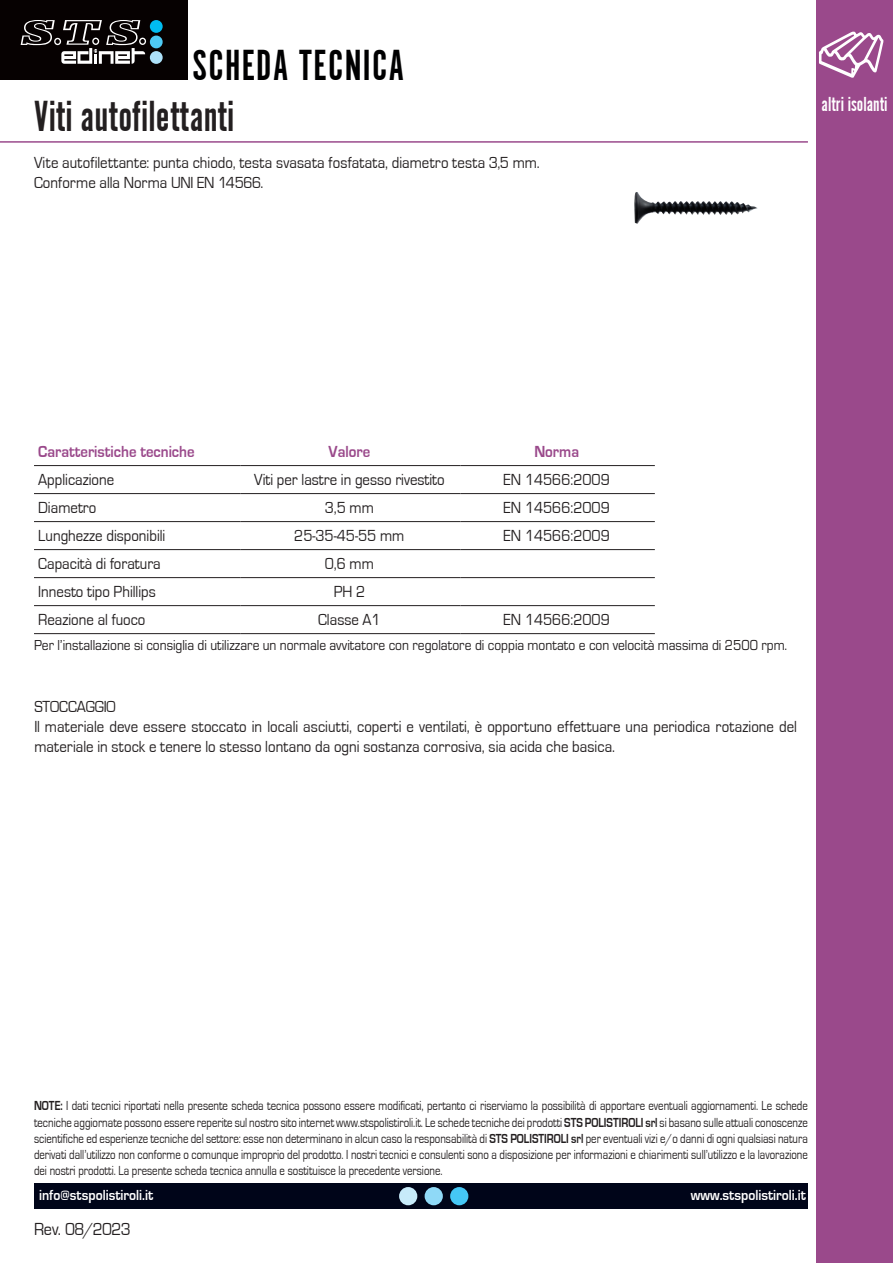
<style>
.page{position:relative;width:893px;height:1263px;background:#fff}
.page>*{position:absolute;margin:0;border:0;box-sizing:border-box;transform-origin:0 0}
.ProductTitle{font:45px "Alternate Got No 1 D";color:#231f20}
.t1{font:45px "Alternate Got No 1 D";letter-spacing:.03em;color:#000001}
.t2{font:21px "Alternate Got No 1 D";color:#fff}
.BodyCopy{font:18px "Eurostile";letter-spacing:-.025em;color:#231f20;scale:.9 1}
.BodyCopy-2{font:16.5px/19.8px "Eurostile";letter-spacing:.005em;color:#231f20;scale:.9 1}
.Table_BodyCopy{font:16.5px "Eurostile";color:#231f20;scale:.9 1}
.Table_Header{font:700 16.5px "Eurostile";color:#9a498b;scale:.9 1}
.t3{font:15px "Eurostile";color:#231f20;scale:.9 1}
.t4{font:700 15px "Eurostile";color:#fff;scale:.9 1}
.t5{font:13.5px/16.2px "Eurostile";color:#231f20;text-align:justify;scale:.8 1}
.s1{font-weight:700}
</style>
<div class="page">
<hr style="left:0;top:141px;width:808px;height:2px;background:#9a4a8c">
<hr style="left:34px;top:465px;width:206px;height:1px;background:#231f20">
<hr style="left:240px;top:465px;width:220px;height:1px;background:#231f20">
<hr style="left:460px;top:465px;width:195px;height:1px;background:#231f20">
<hr style="left:34px;top:493px;width:206px;height:1px;background:#231f20">
<hr style="left:240px;top:493px;width:220px;height:1px;background:#231f20">
<hr style="left:460px;top:493px;width:195px;height:1px;background:#231f20">
<hr style="left:34px;top:521px;width:206px;height:1px;background:#231f20">
<hr style="left:240px;top:521px;width:220px;height:1px;background:#231f20">
<hr style="left:460px;top:521px;width:195px;height:1px;background:#231f20">
<hr style="left:34px;top:549px;width:206px;height:1px;background:#231f20">
<hr style="left:240px;top:549px;width:220px;height:1px;background:#231f20">
<hr style="left:460px;top:549px;width:195px;height:1px;background:#231f20">
<hr style="left:34px;top:577px;width:206px;height:1px;background:#231f20">
<hr style="left:240px;top:577px;width:220px;height:1px;background:#231f20">
<hr style="left:460px;top:577px;width:195px;height:1px;background:#231f20">
<hr style="left:34px;top:605px;width:206px;height:1px;background:#231f20">
<hr style="left:240px;top:605px;width:220px;height:1px;background:#231f20">
<hr style="left:460px;top:605px;width:195px;height:1px;background:#231f20">
<hr style="left:34px;top:633px;width:206px;height:1px;background:#231f20">
<hr style="left:240px;top:633px;width:220px;height:1px;background:#231f20">
<hr style="left:460px;top:633px;width:195px;height:1px;background:#231f20">
<img style="left:634px;top:192px;width:124px;height:32px">
<div style="left:816px;top:0;width:77px;height:1263px;background:#9a498b"></div>
<div style="left:0;top:0;width:187px;height:80px;background:#060101"></div>
<div style="left:150px;top:20px;width:13px;height:13px;background:#00bcf1;border-radius:50%"></div>
<div style="left:150px;top:36px;width:13px;height:12px;background:#4ecaf4;border-radius:50%"></div>
<div style="left:150px;top:51px;width:13px;height:13px;background:#ade1f9;border-radius:50%"></div>
<svg style="left:21px;top:20px;width:125px;height:44px"></svg>
<svg style="left:819px;top:32px;width:64px;height:46px"></svg>
<div style="left:34px;top:1183px;width:774px;height:26px;background:#000519"></div>
<div style="left:450px;top:1187px;width:18px;height:18px;background:#45c7f5;border-radius:50%"></div>
<div style="left:425px;top:1187px;width:18px;height:18px;background:#8fd9f7;border-radius:50%"></div>
<div style="left:399px;top:1187px;width:18px;height:18px;background:#c7ebfa;border-radius:50%"></div>
<h1 class="t1" style="left:192px;top:42px;width:214px">SCHEDA TECNICA</h1>
<p class="ProductTitle" style="left:34px;top:93px;width:202px">Viti autofilettanti</p>
<p class="BodyCopy-2" style="left:34px;top:153px;width:563px">Vite autofilettante: punta chiodo, testa svasata fosfatata, diametro testa 3,5 mm.<br>Conforme alla Norma UNI EN 14566.</p>
<h2 class="t2" style="left:822px;top:93px;width:67px">altri isolanti</h2>
<p class="Table_Header" style="left:38px;top:443px;width:175px">Caratteristiche tecniche</p>
<p class="Table_Header" style="left:329px;top:443px;width:48px">Valore</p>
<p class="Table_Header" style="left:534px;top:443px;width:51px">Norma</p>
<p class="Table_BodyCopy" style="left:38px;top:471px;width:86px">Applicazione</p>
<p class="Table_BodyCopy" style="left:254px;top:471px;width:213px">Viti per lastre in gesso rivestito</p>
<p class="Table_BodyCopy" style="left:504px;top:471px;width:120px">EN 14566:2009</p>
<p class="Table_BodyCopy" style="left:38px;top:499px;width:66px">Diametro</p>
<p class="Table_BodyCopy" style="left:325px;top:499px;width:56px">3,5 mm</p>
<p class="Table_BodyCopy" style="left:504px;top:499px;width:120px">EN 14566:2009</p>
<p class="Table_BodyCopy" style="left:38px;top:527px;width:143px">Lunghezze disponibili</p>
<p class="Table_BodyCopy" style="left:294px;top:527px;width:124px">25-35-45-55 mm</p>
<p class="Table_BodyCopy" style="left:504px;top:527px;width:120px">EN 14566:2009</p>
<p class="Table_BodyCopy" style="left:38px;top:555px;width:138px">Capacità di foratura</p>
<p class="Table_BodyCopy" style="left:325px;top:555px;width:56px">0,6 mm</p>
<p class="Table_BodyCopy" style="left:38px;top:583px;width:132px">Innesto tipo Phillips</p>
<p class="Table_BodyCopy" style="left:334px;top:583px;width:36px">PH 2</p>
<p class="Table_BodyCopy" style="left:38px;top:611px;width:121px">Reazione al fuoco</p>
<p class="Table_BodyCopy" style="left:318px;top:611px;width:71px">Classe A1</p>
<p class="Table_BodyCopy" style="left:504px;top:611px;width:120px">EN 14566:2009</p>
<p class="t3" style="left:34px;top:635px;width:838px">Per l’installazione si consiglia di utilizzare un normale avvitatore con regolatore di coppia montato e con velocità massima di 2500 rpm.</p>
<p class="BodyCopy-2" style="left:34px;top:697px;width:92px">STOCCAGGIO</p>
<p class="BodyCopy-2" style="left:34px;top:717px;width:849px">Il materiale deve essere stoccato in locali asciutti, coperti e ventilati, è opportuno effettuare una periodica rotazione del materiale in stock e tenere lo stesso lontano da ogni sostanza corrosiva, sia acida che basica.</p>
<p class="t5" style="left:34px;top:1098px;width:969px"><span class="s1">NOTE:</span> I dati tecnici riportati nella presente scheda tecnica possono essere modificati, pertanto ci riserviamo la possibilità di apportare eventuali aggiornamenti. Le schede tecniche aggiornate possono essere reperite sul nostro sito internet www.stspolistiroli.it. Le schede tecniche dei prodotti <span class="s1">STS POLISTIROLI srl</span> si basano sulle attuali conoscenze scientifiche ed esperienze tecniche del settore: esse non determinano in alcun caso la responsabilità di <span class="s1">STS POLISTIROLI srl</span> per eventuali vizi e/o danni di ogni qualsiasi natura derivati dall’utilizzo non conforme o comunque improprio del prodotto. I nostri tecnici e consulenti sono a disposizione per informazioni e chiarimenti sull’utilizzo e la lavorazione dei nostri prodotti. La presente scheda tecnica annulla e sostituisce la precedente versione.</p>
<p class="t4" style="left:39px;top:1186px;width:128px">info@stspolistiroli.it</p>
<p class="t4" style="left:691px;top:1186px;width:129px">www.stspolistiroli.it</p>
<p class="BodyCopy" style="left:34px;top:1219px;width:109px">Rev. 08/2023</p>
</div>
